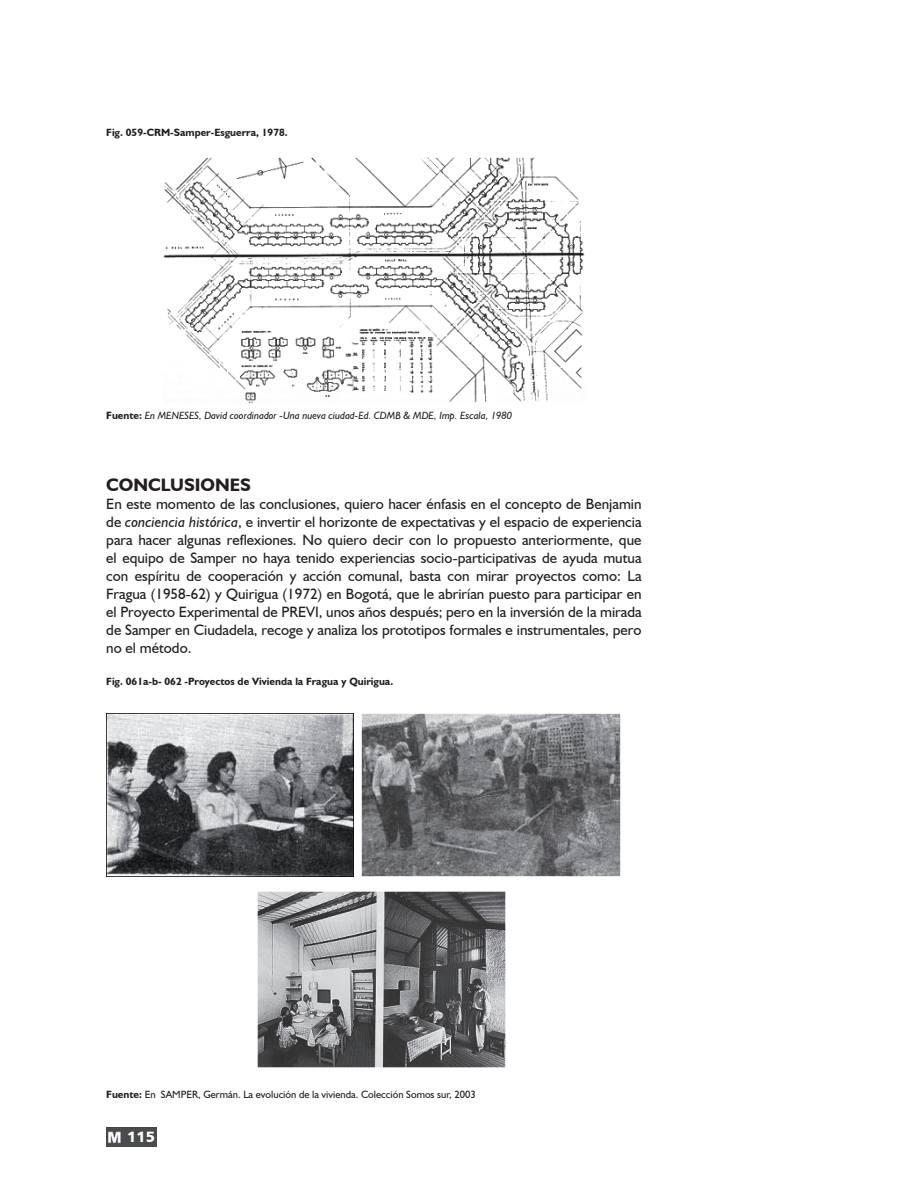
<style>
.page{position:relative;width:918px;height:1188px;background:#fff}
.page>*{position:absolute;margin:0;border:0;box-sizing:border-box;transform-origin:0 0}
.t1{font:700 18px "Humanist 521 BT";color:#231f20}
.t2{font:15px/18px "Humanist 521 BT";color:#231f20;text-align:justify}
.t3{font:15px "Humanist 777 BT Black B";color:#fff}
.t4{font:700 10.5px "Humanist 521 BT";color:#231f20}
.t5{font:italic 10.5px "Humanist 521 BT";color:#231f20}
.t6{font:10.5px "Humanist 521 BT";color:#231f20}
.s1{font-weight:700;font-style:normal}
.s2{font-style:italic}
.s3{font-weight:700}
</style>
<div class="page">
<img style="left:106px;top:1127px;width:51px;height:20px">
<img style="left:163px;top:158px;width:422px;height:245px">
<img style="left:106px;top:713px;width:247px;height:163px">
<img style="left:361px;top:713px;width:260px;height:163px">
<img style="left:257px;top:891px;width:248px;height:176px">
<p class="t4" style="left:106px;top:125px;width:183px">Fig. 059-CRM-Samper-Esguerra, 1978.</p>
<p class="t5" style="left:106px;top:409px;width:407px"><span class="s1">Fuente:</span> En MENESES, David coordinador -Una nueva ciudad-Ed. CDMB &amp; MDE, Imp. Escala, 1980</p>
<p class="t1" style="left:106px;top:474px;width:146px">CONCLUSIONES</p>
<p class="t2" style="left:106px;top:495px;width:537px">En este momento de las conclusiones, quiero hacer énfasis en el concepto de Benjamin de <span class="s2">conciencia histórica</span>, e invertir el horizonte de expectativas y el espacio de experiencia para hacer algunas reflexiones. No quiero decir con lo propuesto anteriormente, que el equipo de Samper no haya tenido experiencias socio-participativas de ayuda mutua con espíritu de cooperación y acción comunal, basta con mirar proyectos como: La Fragua (1958-62) y Quirigua (1972) en Bogotá, que le abrirían puesto para participar en el Proyecto Experimental de PREVI, unos años después; pero en la inversión de la mirada de Samper en Ciudadela, recoge y analiza los prototipos formales e instrumentales, pero no el método.</p>
<p class="t4" style="left:106px;top:675px;width:288px">Fig. 061a-b- 062 -Proyectos de Vivienda la Fragua y Quirigua.</p>
<p class="t6" style="left:106px;top:1088px;width:371px"><span class="s3">Fuente:</span> En SAMPER, Germán. La evolución de la vivienda. Colección Somos sur, 2003</p>
<p class="t3" style="left:127px;top:1127px;width:29px">115</p>
</div>
